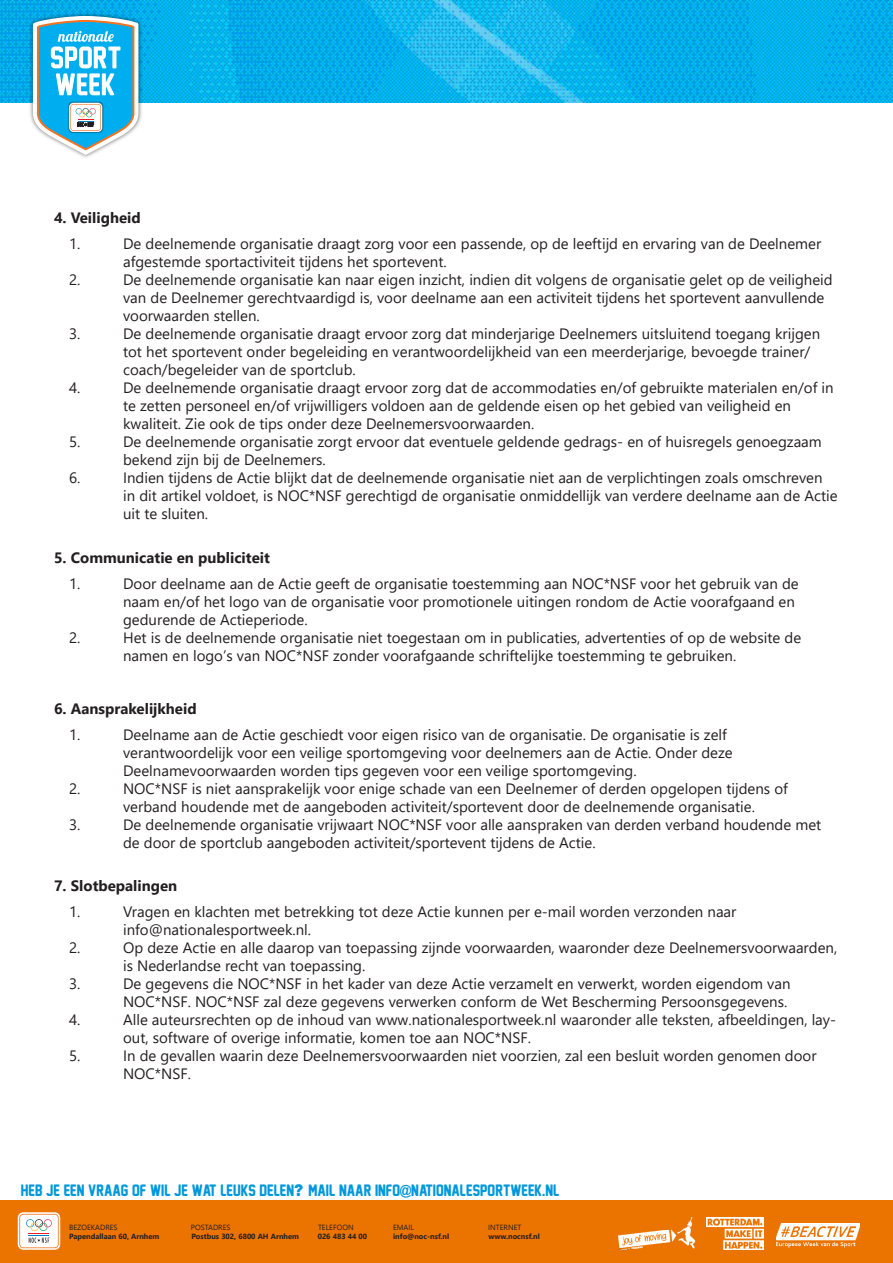
<style>
.page{position:relative;width:893px;height:1263px;background:#fff}
.page>*{position:absolute;margin:0;border:0;box-sizing:border-box;transform-origin:0 0}
.t1{font:15px "Segoe UI";color:#231f20}
.t2{font:700 15px "Segoe UI";color:#231f20}
.t3{font:15px "New Athletic M54";color:#0098db}
.t4{font:700 7.5px "Segoe UI";color:#231f20}
.t5{font:7.5px "Segoe UI";color:#231f20}
.s1{font-family:"Arial";font-weight:900;font-size:16.05px}
.s2{font-family:"Arial";font-weight:900;font-size:15.15px}
</style>
<div class="page">
<img style="left:0;top:0;width:893px;height:102px">
<img style="left:28px;top:11px;width:114px;height:147px">
<svg style="left:33px;top:16px;width:105px;height:139px"></svg>
<div style="left:0;top:1200px;width:893px;height:63px;background:#eb7300"></div>
<img style="left:619px;top:1217px;width:77px;height:33px">
<img style="left:776px;top:1223px;width:84px;height:25px">
<img style="left:706px;top:1217px;width:57px;height:32px">
<svg style="left:18px;top:1212px;width:42px;height:38px;background:#eee0d8"></svg>
<p class="t2" style="left:54px;top:205px;width:88px">4. Veiligheid</p>
<p class="t1" style="left:69px;top:232px;width:13px">1.</p>
<p class="t1" style="left:123px;top:232px;width:700px">De deelnemende organisatie draagt zorg voor een passende, op de leeftijd en ervaring van de Deelnemer</p>
<p class="t1" style="left:123px;top:250px;width:325px">afgestemde sportactiviteit tijdens het sportevent.</p>
<p class="t1" style="left:69px;top:268px;width:13px">2.</p>
<p class="t1" style="left:123px;top:268px;width:711px">De deelnemende organisatie kan naar eigen inzicht, indien dit volgens de organisatie gelet op de veiligheid</p>
<p class="t1" style="left:123px;top:286px;width:703px">van de Deelnemer gerechtvaardigd is, voor deelname aan een activiteit tijdens het sportevent aanvullende</p>
<p class="t1" style="left:123px;top:304px;width:138px">voorwaarden stellen.</p>
<p class="t1" style="left:69px;top:322px;width:13px">3.</p>
<p class="t1" style="left:123px;top:322px;width:699px">De deelnemende organisatie draagt ervoor zorg dat minderjarige Deelnemers uitsluitend toegang krijgen</p>
<p class="t1" style="left:123px;top:340px;width:689px">tot het sportevent onder begeleiding en verantwoordelijkheid van een meerderjarige, bevoegde trainer/</p>
<p class="t1" style="left:123px;top:358px;width:234px">coach/begeleider van de sportclub.</p>
<p class="t1" style="left:69px;top:376px;width:13px">4.</p>
<p class="t1" style="left:123px;top:376px;width:712px">De deelnemende organisatie draagt ervoor zorg dat de accommodaties en/of gebruikte materialen en/of in</p>
<p class="t1" style="left:123px;top:394px;width:669px">te zetten personeel en/of vrijwilligers voldoen aan de geldende eisen op het gebied van veiligheid en</p>
<p class="t1" style="left:123px;top:412px;width:413px">kwaliteit. Zie ook de tips onder deze Deelnemersvoorwaarden.</p>
<p class="t1" style="left:69px;top:430px;width:13px">5.</p>
<p class="t1" style="left:123px;top:430px;width:700px">De deelnemende organisatie zorgt ervoor dat eventuele geldende gedrags- en of huisregels genoegzaam</p>
<p class="t1" style="left:123px;top:448px;width:204px">bekend zijn bij de Deelnemers.</p>
<p class="t1" style="left:69px;top:466px;width:13px">6.</p>
<p class="t1" style="left:123px;top:466px;width:701px">Indien tijdens de Actie blijkt dat de deelnemende organisatie niet aan de verplichtingen zoals omschreven</p>
<p class="t1" style="left:123px;top:484px;width:716px">in dit artikel voldoet, is NOC*NSF gerechtigd de organisatie onmiddellijk van verdere deelname aan de Actie</p>
<p class="t1" style="left:123px;top:502px;width:87px">uit te sluiten.</p>
<p class="t2" style="left:54px;top:546px;width:217px">5. Communicatie en publiciteit</p>
<p class="t1" style="left:69px;top:572px;width:13px">1.</p>
<p class="t1" style="left:123px;top:572px;width:677px">Door deelname aan de Actie geeft de organisatie toestemming aan NOC*NSF voor het gebruik van de</p>
<p class="t1" style="left:123px;top:590px;width:673px">naam en/of het logo van de organisatie voor promotionele uitingen rondom de Actie voorafgaand en</p>
<p class="t1" style="left:123px;top:608px;width:186px">gedurende de Actieperiode.</p>
<p class="t1" style="left:69px;top:626px;width:13px">2.</p>
<p class="t1" style="left:123px;top:626px;width:680px">Het is de deelnemende organisatie niet toegestaan om in publicaties, advertenties of op de website de</p>
<p class="t1" style="left:123px;top:644px;width:615px">namen en logo’s van NOC*NSF zonder voorafgaande schriftelijke toestemming te gebruiken.</p>
<p class="t2" style="left:54px;top:696px;width:144px">6. Aansprakelijkheid</p>
<p class="t1" style="left:69px;top:723px;width:13px">1.</p>
<p class="t1" style="left:123px;top:723px;width:605px">Deelname aan de Actie geschiedt voor eigen risico van de organisatie. De organisatie is zelf</p>
<p class="t1" style="left:123px;top:741px;width:611px">verantwoordelijk voor een veilige sportomgeving voor deelnemers aan de Actie. Onder deze</p>
<p class="t1" style="left:123px;top:759px;width:515px">Deelnamevoorwaarden worden tips gegeven voor een veilige sportomgeving.</p>
<p class="t1" style="left:69px;top:777px;width:13px">2.</p>
<p class="t1" style="left:123px;top:777px;width:666px">NOC*NSF is niet aansprakelijk voor enige schade van een Deelnemer of derden opgelopen tijdens of</p>
<p class="t1" style="left:123px;top:795px;width:633px">verband houdende met de aangeboden activiteit/sportevent door de deelnemende organisatie.</p>
<p class="t1" style="left:69px;top:813px;width:13px">3.</p>
<p class="t1" style="left:123px;top:813px;width:700px">De deelnemende organisatie vrijwaart NOC*NSF voor alle aanspraken van derden verband houdende met</p>
<p class="t1" style="left:123px;top:831px;width:474px">de door de sportclub aangeboden activiteit/sportevent tijdens de Actie.</p>
<p class="t2" style="left:54px;top:874px;width:125px">7. Slotbepalingen</p>
<p class="t1" style="left:69px;top:900px;width:13px">1.</p>
<p class="t1" style="left:123px;top:900px;width:615px">Vragen en klachten met betrekking tot deze Actie kunnen per e-mail worden verzonden naar</p>
<p class="t1" style="left:123px;top:918px;width:190px">info@nationalesportweek.nl.</p>
<p class="t1" style="left:69px;top:936px;width:13px">2.</p>
<p class="t1" style="left:123px;top:936px;width:716px">Op deze Actie en alle daarop van toepassing zijnde voorwaarden, waaronder deze Deelnemersvoorwaarden,</p>
<p class="t1" style="left:123px;top:954px;width:244px">is Nederlandse recht van toepassing.</p>
<p class="t1" style="left:69px;top:972px;width:13px">3.</p>
<p class="t1" style="left:123px;top:972px;width:669px">De gegevens die NOC*NSF in het kader van deze Actie verzamelt en verwerkt, worden eigendom van</p>
<p class="t1" style="left:123px;top:990px;width:666px">NOC*NSF. NOC*NSF zal deze gegevens verwerken conform de Wet Bescherming Persoonsgegevens.</p>
<p class="t1" style="left:69px;top:1008px;width:13px">4.</p>
<p class="t1" style="left:123px;top:1008px;width:715px">Alle auteursrechten op de inhoud van www.nationalesportweek.nl waaronder alle teksten, afbeeldingen, lay-</p>
<p class="t1" style="left:123px;top:1026px;width:409px">out, software of overige informatie, komen toe aan NOC*NSF.</p>
<p class="t1" style="left:69px;top:1044px;width:13px">5.</p>
<p class="t1" style="left:123px;top:1044px;width:695px">In de gevallen waarin deze Deelnemersvoorwaarden niet voorzien, zal een besluit worden genomen door</p>
<p class="t1" style="left:123px;top:1062px;width:69px">NOC*NSF.</p>
<p class="t3" style="left:21px;top:1182px;width:540px">HEB JE EEN VRAAG OF WIL JE WAT LEUKS DELEN<span class="s1">?</span> MAIL NAAR INFO<span class="s2">@</span>NATIONALESPORTWEEK.NL</p>
<p class="t5" style="left:69px;top:1221px;width:50px">BEZOEKADRES</p>
<p class="t5" style="left:191px;top:1221px;width:41px">POSTADRES</p>
<p class="t5" style="left:318px;top:1221px;width:37px">TELEFOON</p>
<p class="t5" style="left:393px;top:1221px;width:22px">EMAIL</p>
<p class="t5" style="left:488px;top:1221px;width:35px">INTERNET</p>
<p class="t4" style="left:69px;top:1230px;width:92px">Papendallaan 60, Arnhem</p>
<p class="t4" style="left:192px;top:1230px;width:109px">Postbus 302, 6800 AH Arnhem</p>
<p class="t4" style="left:318px;top:1230px;width:51px">026 483 44 00</p>
<p class="t4" style="left:393px;top:1230px;width:58px">info@noc-nsf.nl</p>
<p class="t4" style="left:489px;top:1230px;width:53px">www.nocnsf.nl</p>
</div>
